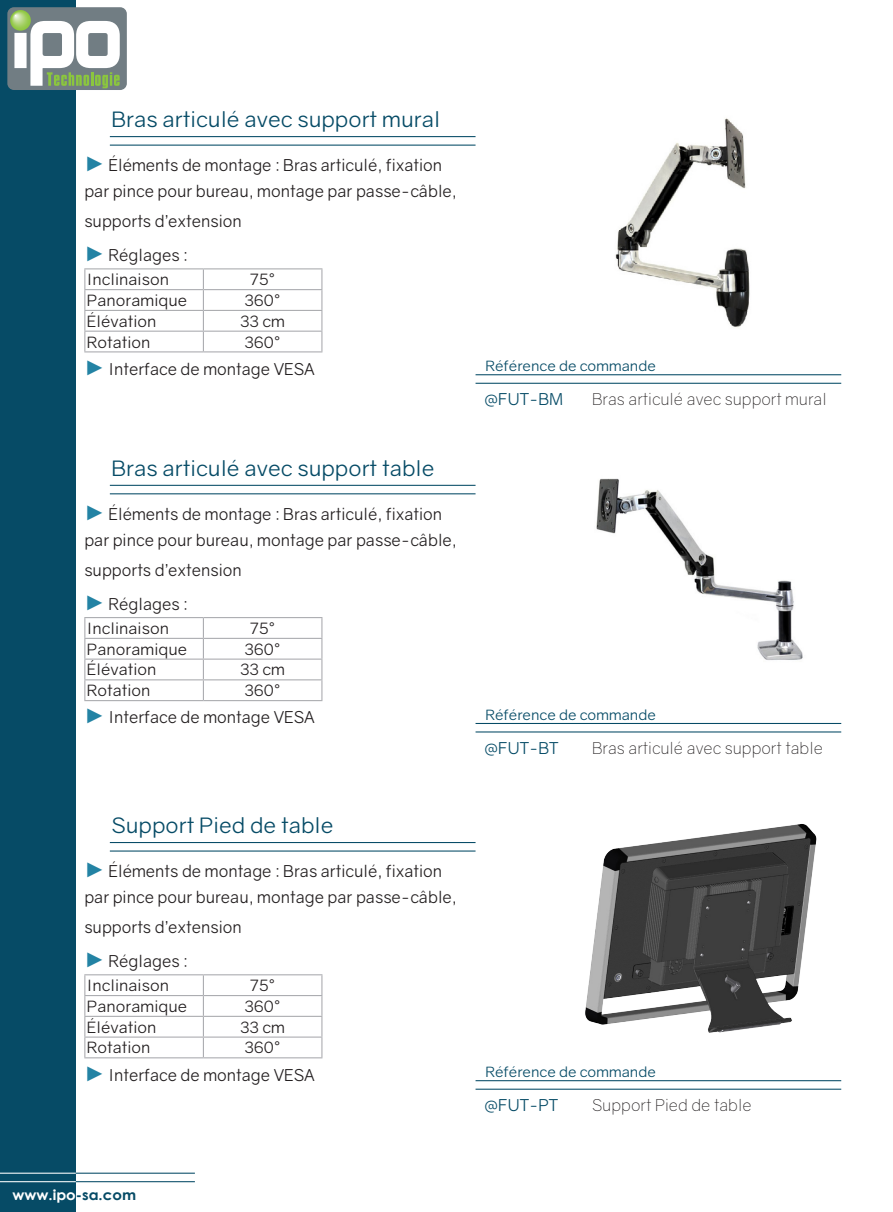
<style>
.page{position:relative;width:893px;height:1212px;background:#fff}
.page>*{position:absolute;margin:0;border:0;box-sizing:border-box;transform-origin:0 0}
.表格{font:21.3px "Gravity";color:#064b66;scale:1.05 1}
.表格-2{font:16.5px/26.2px "Gravity";color:#231f20}
.表格-3{font:300 16.5px "Gravity";color:#231f20}
.表格-4{font:16.5px "Gravity";color:#064b66}
.表格-5{font:15.6px "Gravity";color:#231f20;scale:1.05 1}
.表格-6{font:14.25px "Gravity";color:#064b66;scale:1.05 1}
.表格-7{font:700 14.25px "Century Gothic";color:#fff;scale:1.05 1}
.s1{font-family:"Arial";font-size:21px;color:#2383a4}
.s2{color:#064b66}
</style>
<div class="page">
<div style="left:0;top:0;width:76px;height:1212px;background:#064b66"></div>
<hr style="left:76px;top:1172px;width:119px;height:2px;background:#064b66">
<hr style="left:0;top:1181px;width:195px;height:1px;background:#064b66">
<hr style="left:0;top:1172px;width:76px;height:2px;background:#fff">
<hr style="left:0;top:1181px;width:76px;height:1px;background:#fff">
<div style="left:7px;top:7px;width:120px;height:83px;background:#717d83;border-radius:7px"></div>
<svg style="left:14px;top:21px;width:106px;height:67px"></svg>
<svg style="left:10px;top:10px;width:21px;height:21px"></svg>
<div style="left:41px;top:32px;width:23px;height:25px;background:#717d83;border-radius:4px"></div>
<div style="left:40px;top:30px;width:25px;height:29px;border:3px solid #fff;border-radius:4px"></div>
<hr style="left:110px;top:136px;width:366px;height:1px;background:#064b66">
<hr style="left:110px;top:145px;width:366px;height:1px;background:#064b66">
<hr style="left:476px;top:374px;width:365px;height:1px;background:#064b66">
<hr style="left:476px;top:383px;width:365px;height:1px;background:#064b66">
<img style="left:615px;top:118px;width:135px;height:210px">
<hr style="left:84px;top:268px;width:119px;height:1px;background:#a8a9ad">
<hr style="left:203px;top:268px;width:119px;height:1px;background:#a8a9ad">
<hr style="left:84px;top:289px;width:119px;height:1px;background:#a8a9ad">
<hr style="left:203px;top:289px;width:119px;height:1px;background:#a8a9ad">
<hr style="left:84px;top:310px;width:119px;height:1px;background:#a8a9ad">
<hr style="left:203px;top:310px;width:119px;height:1px;background:#a8a9ad">
<hr style="left:84px;top:331px;width:119px;height:1px;background:#a8a9ad">
<svg style="left:84px;top:269px;width:1px;height:82px"></svg>
<hr style="left:203px;top:331px;width:119px;height:1px;background:#a8a9ad">
<svg style="left:203px;top:269px;width:1px;height:82px"></svg>
<svg style="left:321px;top:269px;width:1px;height:82px"></svg>
<hr style="left:84px;top:351px;width:119px;height:1px;background:#a8a9ad">
<hr style="left:203px;top:351px;width:119px;height:1px;background:#a8a9ad">
<hr style="left:110px;top:485px;width:366px;height:1px;background:#064b66">
<hr style="left:110px;top:493px;width:366px;height:1px;background:#064b66">
<hr style="left:476px;top:723px;width:365px;height:1px;background:#064b66">
<hr style="left:476px;top:731px;width:365px;height:1px;background:#064b66">
<img style="left:596px;top:478px;width:207px;height:182px">
<hr style="left:84px;top:617px;width:119px;height:1px;background:#a8a9ad">
<hr style="left:203px;top:617px;width:119px;height:1px;background:#a8a9ad">
<hr style="left:84px;top:638px;width:119px;height:1px;background:#a8a9ad">
<hr style="left:203px;top:638px;width:119px;height:1px;background:#a8a9ad">
<hr style="left:84px;top:658px;width:119px;height:2px;background:#a8a9ad">
<hr style="left:203px;top:658px;width:119px;height:2px;background:#a8a9ad">
<hr style="left:84px;top:679px;width:119px;height:1px;background:#a8a9ad">
<svg style="left:84px;top:618px;width:1px;height:82px"></svg>
<hr style="left:203px;top:679px;width:119px;height:1px;background:#a8a9ad">
<svg style="left:203px;top:618px;width:1px;height:82px"></svg>
<svg style="left:321px;top:618px;width:1px;height:82px"></svg>
<hr style="left:84px;top:700px;width:119px;height:1px;background:#a8a9ad">
<hr style="left:203px;top:700px;width:119px;height:1px;background:#a8a9ad">
<hr style="left:110px;top:842px;width:366px;height:1px;background:#064b66">
<hr style="left:110px;top:850px;width:366px;height:1px;background:#064b66">
<hr style="left:476px;top:1080px;width:365px;height:1px;background:#064b66">
<hr style="left:476px;top:1089px;width:365px;height:1px;background:#064b66">
<img style="left:585px;top:824px;width:232px;height:209px">
<hr style="left:84px;top:974px;width:119px;height:1px;background:#a8a9ad">
<hr style="left:203px;top:974px;width:119px;height:1px;background:#a8a9ad">
<hr style="left:84px;top:995px;width:119px;height:1px;background:#a8a9ad">
<hr style="left:203px;top:995px;width:119px;height:1px;background:#a8a9ad">
<hr style="left:84px;top:1016px;width:119px;height:1px;background:#a8a9ad">
<hr style="left:203px;top:1016px;width:119px;height:1px;background:#a8a9ad">
<hr style="left:84px;top:1036px;width:119px;height:1px;background:#a8a9ad">
<svg style="left:84px;top:975px;width:1px;height:82px"></svg>
<hr style="left:203px;top:1036px;width:119px;height:1px;background:#a8a9ad">
<svg style="left:203px;top:975px;width:1px;height:82px"></svg>
<svg style="left:321px;top:975px;width:1px;height:82px"></svg>
<hr style="left:84px;top:1057px;width:119px;height:1px;background:#a8a9ad">
<hr style="left:203px;top:1057px;width:119px;height:1px;background:#a8a9ad">
<p class="表格" style="left:111px;top:107px;width:315px">Bras articulé avec support mural</p>
<p class="表格-2" style="left:84px;top:152px;width:374px"><span class="s1">►</span> Éléments de montage : Bras articulé, fixation par pince pour bureau, montage par passe-câble,</p>
<p class="表格-2" style="left:84px;top:208px;width:159px">supports d’extension</p>
<p class="表格-2" style="left:84px;top:242px;width:105px"><span class="s1">►</span> Réglages :</p>
<p class="表格-5" style="left:87px;top:270px;width:80px">Inclinaison</p>
<p class="表格-5" style="left:250px;top:270px;width:26px">75°</p>
<p class="表格-5" style="left:87px;top:291px;width:97px">Panoramique</p>
<p class="表格-5" style="left:244px;top:291px;width:36px">360°</p>
<p class="表格-5" style="left:87px;top:312px;width:68px">Élévation</p>
<p class="表格-5" style="left:240px;top:312px;width:44px">33 cm</p>
<p class="表格-5" style="left:87px;top:332px;width:62px">Rotation</p>
<p class="表格-5" style="left:244px;top:332px;width:36px">360°</p>
<p class="表格-2" style="left:84px;top:356px;width:232px"><span class="s1">►</span> Interface de montage VESA</p>
<p class="表格-6" style="left:486px;top:357px;width:164px">Référence de commande</p>
<p class="表格-4" style="left:484px;top:389px;width:81px">@FUT-BM</p>
<p class="表格-3" style="left:592px;top:390px;width:236px">Bras articulé avec support mural</p>
<p class="表格" style="left:111px;top:455px;width:309px">Bras articulé avec support table</p>
<p class="表格-2" style="left:84px;top:501px;width:374px"><span class="s1">►</span> Éléments de montage : Bras articulé, fixation par pince pour bureau, montage par passe-câble,</p>
<p class="表格-2" style="left:84px;top:557px;width:159px">supports d’extension</p>
<p class="表格-2" style="left:84px;top:591px;width:105px"><span class="s1">►</span> Réglages :</p>
<p class="表格-5" style="left:87px;top:619px;width:80px">Inclinaison</p>
<p class="表格-5" style="left:250px;top:619px;width:26px">75°</p>
<p class="表格-5" style="left:87px;top:640px;width:97px">Panoramique</p>
<p class="表格-5" style="left:244px;top:640px;width:36px">360°</p>
<p class="表格-5" style="left:87px;top:660px;width:68px">Élévation</p>
<p class="表格-5" style="left:240px;top:660px;width:44px">33 cm</p>
<p class="表格-5" style="left:87px;top:681px;width:62px">Rotation</p>
<p class="表格-5" style="left:244px;top:681px;width:36px">360°</p>
<p class="表格-2" style="left:84px;top:704px;width:232px"><span class="s1">►</span> Interface de montage VESA</p>
<p class="表格-6" style="left:486px;top:706px;width:164px">Référence de commande</p>
<p class="表格-4" style="left:484px;top:738px;width:76px">@FUT-BT</p>
<p class="表格-3" style="left:592px;top:738px;width:232px">Bras articulé avec support table</p>
<p class="表格" style="left:111px;top:812px;width:213px">Support Pied de table</p>
<p class="表格-2" style="left:84px;top:858px;width:374px"><span class="s1">►</span> Éléments de montage : Bras articulé, fixation par pince pour bureau, montage par passe-câble,</p>
<p class="表格-2" style="left:84px;top:914px;width:159px">supports d’extension</p>
<p class="表格-2" style="left:84px;top:948px;width:105px"><span class="s1">►</span> Réglages :</p>
<p class="表格-5" style="left:87px;top:976px;width:80px">Inclinaison</p>
<p class="表格-5" style="left:250px;top:976px;width:26px">75°</p>
<p class="表格-5" style="left:87px;top:997px;width:97px">Panoramique</p>
<p class="表格-5" style="left:244px;top:997px;width:36px">360°</p>
<p class="表格-5" style="left:87px;top:1017px;width:68px">Élévation</p>
<p class="表格-5" style="left:240px;top:1017px;width:44px">33 cm</p>
<p class="表格-5" style="left:87px;top:1038px;width:62px">Rotation</p>
<p class="表格-5" style="left:244px;top:1038px;width:36px">360°</p>
<p class="表格-2" style="left:84px;top:1061px;width:232px"><span class="s1">►</span> Interface de montage VESA</p>
<p class="表格-6" style="left:486px;top:1063px;width:164px">Référence de commande</p>
<p class="表格-4" style="left:484px;top:1095px;width:76px">@FUT-PT</p>
<p class="表格-3" style="left:592px;top:1095px;width:161px">Support Pied de table</p>
<p class="表格-7" style="left:13px;top:1184px;width:119px">www.ipo<span class="s2">-sa.com</span></p>
</div>
